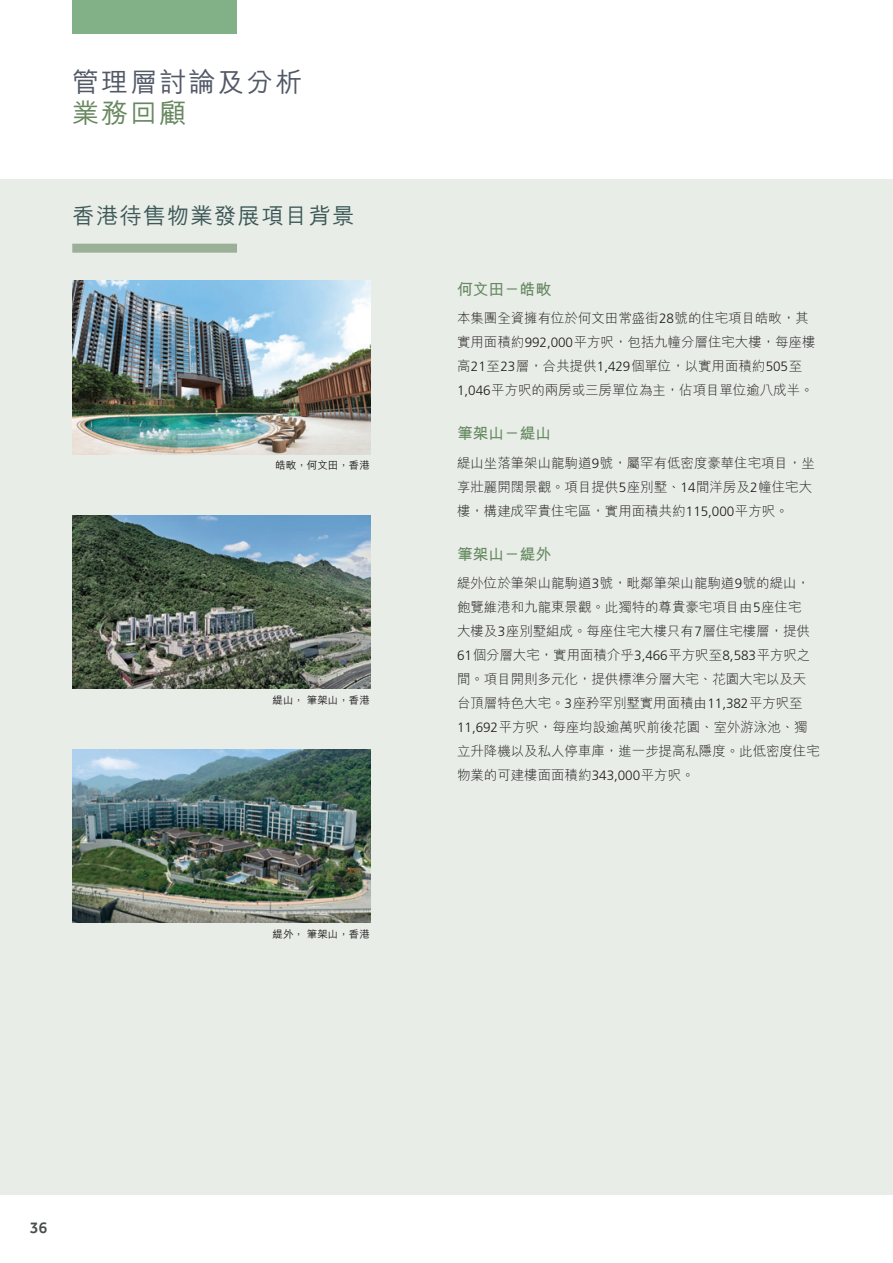
<style>
.page{position:relative;width:893px;height:1263px;background:#fff}
.page>*{position:absolute;margin:0;border:0;box-sizing:border-box;transform-origin:0 0}
.t1{font:500 27px "M Hei HK";letter-spacing:.075em;color:#525967}
.t2{font:500 27px "M Hei HK";color:#688860}
.t3{font:500 22.5px "M Hei HK";letter-spacing:.05em;color:#3d5857}
.t4{font:500 16.5px "Effra";color:#4b4c4d}
.t5{font:700 15.75px "M Hei HK";letter-spacing:-.005em;color:#678a61}
.t6{font:300 13.5px/24px "M Hei HK";letter-spacing:-.005em;color:#231f20}
.t7{font:500 10.5px "M Hei HK";color:#231f20}
.s1{font-family:"Frutiger LT Std"}
</style>
<div class="page">
<div style="left:0;top:179px;width:893px;height:1016px;background:#e8ede8"></div>
<div style="left:72px;top:0;width:165px;height:34px;background:#82b187"></div>
<div style="left:72px;top:244px;width:165px;height:9px;background:#9bb096"></div>
<img style="left:72px;top:749px;width:299px;height:173px">
<img style="left:72px;top:281px;width:299px;height:173px">
<img style="left:72px;top:515px;width:299px;height:173px">
<h1 class="t1" style="left:72px;top:62px;width:232px">管理層討論及分析</h1>
<h1 class="t2" style="left:72px;top:94px;width:116px">業務回顧</h1>
<h2 class="t3" style="left:72px;top:200px;width:284px">香港待售物業發展項目背景</h2>
<p class="t7" style="left:275px;top:458px;width:96px">皓畋，何文田，香港</p>
<p class="t7" style="left:273px;top:692px;width:99px">緹山，筆架山，香港</p>
<p class="t7" style="left:273px;top:926px;width:99px">緹外，筆架山，香港</p>
<p class="t5" style="left:457px;top:278px;width:96px">何文田－皓畋</p>
<p class="t6" style="left:457px;top:306px;width:360px">本集團全資擁有位於何文田常盛街<span class="s1">28</span>號的住宅項目皓畋，其實用面積約<span class="s1">992,000</span>平方呎，包括九幢分層住宅大樓，每座樓高<span class="s1">21</span>至<span class="s1">23</span>層，合共提供<span class="s1">1,429</span>個單位，以實用面積約<span class="s1">505</span>至<span class="s1">1,046</span>平方呎的兩房或三房單位為主，佔項目單位逾八成半。</p>
<p class="t5" style="left:457px;top:422px;width:96px">筆架山－緹山</p>
<p class="t6" style="left:457px;top:450px;width:359px">緹山坐落筆架山龍駒道<span class="s1">9</span>號，屬罕有低密度豪華住宅項目，坐享壯麗開闊景觀。項目提供<span class="s1">5</span>座別墅、<span class="s1">14</span>間洋房及<span class="s1">2</span>幢住宅大樓，構建成罕貴住宅區，實用面積共約<span class="s1">115,000</span>平方呎。</p>
<p class="t5" style="left:457px;top:543px;width:96px">筆架山－緹外</p>
<p class="t6" style="left:457px;top:571px;width:364px">緹外位於筆架山龍駒道<span class="s1">3</span>號，毗鄰筆架山龍駒道<span class="s1">9</span>號的緹山，飽覽維港和九龍東景觀。此獨特的尊貴豪宅項目由<span class="s1">5</span>座住宅<br>大樓及<span class="s1">3</span>座別墅組成。每座住宅大樓只有<span class="s1">7</span>層住宅樓層，提供<br><span class="s1">61</span>個分層大宅，實用面積介乎<span class="s1">3,466</span>平方呎至<span class="s1">8,583</span>平方呎之間。項目開則多元化，提供標準分層大宅、花園大宅以及天台頂層特色大宅。<span class="s1">3</span>座矜罕別墅實用面積由<span class="s1">11,382</span>平方呎至<br><span class="s1">11,692</span>平方呎，每座均設逾萬呎前後花園、室外游泳池、獨立升降機以及私人停車庫，進一步提高私隱度。此低密度住宅物業的可建樓面面積約<span class="s1">343,000</span>平方呎。</p>
<p class="t4" style="left:30px;top:1218px;width:19px">36</p>
</div>
